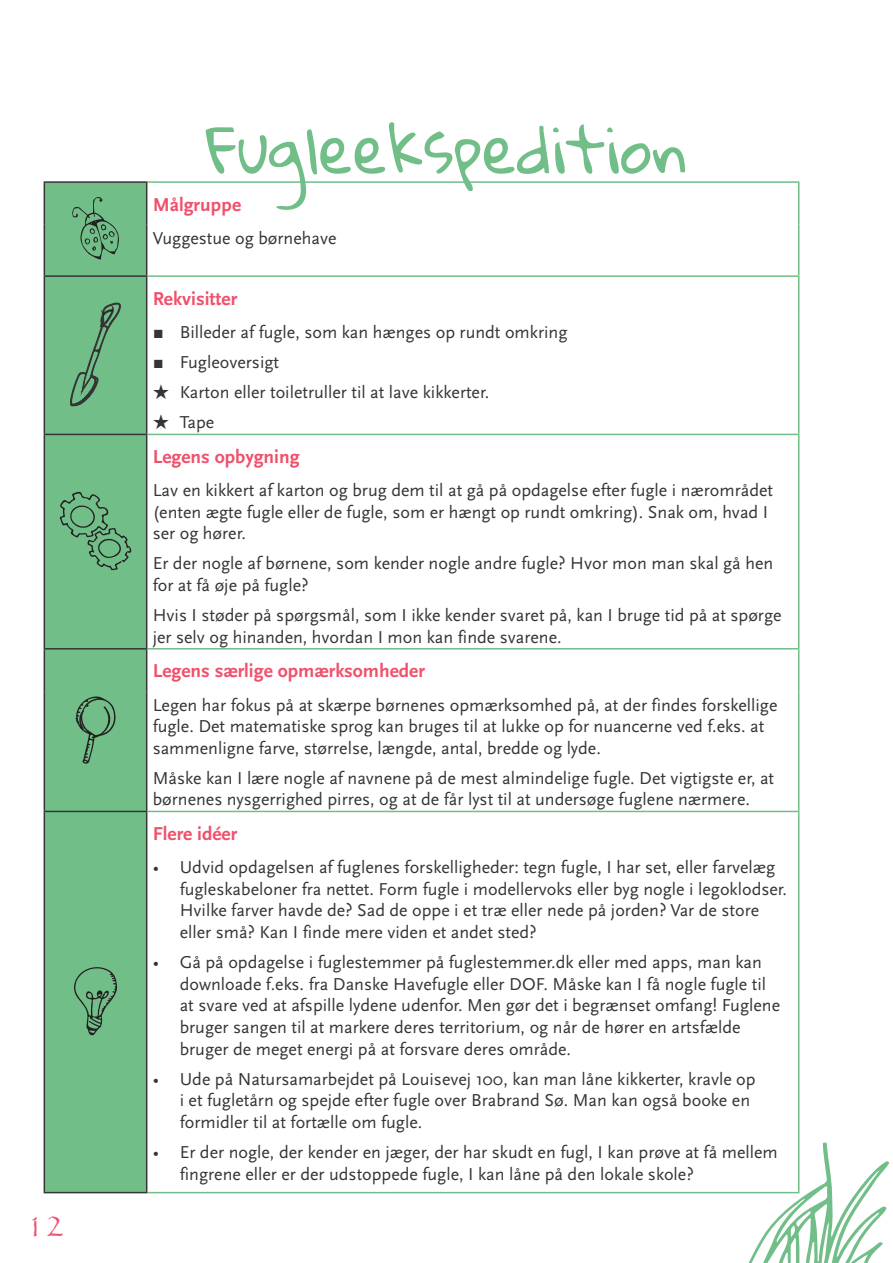
<style>
.page{position:relative;width:893px;height:1263px;background:#fff}
.page>*{position:absolute;margin:0;border:0;box-sizing:border-box;transform-origin:0 0}
.t1{font:63px "Gloria Hallelujah";color:#71be88}
.t2{font:34.5px "Papyrus";color:#ef516c}
.t3{font:700 19.5px "Scala Sans OT";color:#ef516c}
.Tekstboks_brød{font:18px/21.6px "Scala Sans OT";color:#363536}
</style>
<div class="page">
<svg style="left:743px;top:1142px;width:146px;height:121px"></svg>
<div style="left:45px;top:183px;width:101px;height:1009px;background:#71be88"></div>
<hr style="left:147px;top:181px;width:652px;height:2px;background:#71be88">
<hr style="left:798px;top:183px;width:1px;height:42px;background:#71be88">
<hr style="left:798px;top:225px;width:1px;height:50px;background:#71be88">
<hr style="left:147px;top:275px;width:652px;height:2px;background:#71be88">
<hr style="left:798px;top:277px;width:1px;height:42px;background:#71be88">
<hr style="left:798px;top:319px;width:1px;height:115px;background:#71be88">
<hr style="left:147px;top:434px;width:652px;height:1px;background:#71be88">
<hr style="left:798px;top:435px;width:1px;height:42px;background:#71be88">
<hr style="left:798px;top:477px;width:1px;height:171px;background:#71be88">
<hr style="left:147px;top:648px;width:652px;height:1px;background:#71be88">
<hr style="left:798px;top:649px;width:1px;height:42px;background:#71be88">
<hr style="left:798px;top:691px;width:1px;height:120px;background:#71be88">
<hr style="left:147px;top:811px;width:652px;height:1px;background:#71be88">
<hr style="left:798px;top:812px;width:1px;height:42px;background:#71be88">
<hr style="left:798px;top:854px;width:1px;height:338px;background:#71be88">
<hr style="left:147px;top:1192px;width:652px;height:1px;background:#71be88">
<hr style="left:44px;top:181px;width:103px;height:2px;background:#363536">
<hr style="left:44px;top:183px;width:1px;height:42px;background:#363536">
<hr style="left:146px;top:183px;width:1px;height:42px;background:#363536">
<hr style="left:44px;top:225px;width:1px;height:50px;background:#363536">
<hr style="left:146px;top:225px;width:1px;height:50px;background:#363536">
<hr style="left:44px;top:275px;width:103px;height:2px;background:#363536">
<hr style="left:44px;top:277px;width:1px;height:42px;background:#363536">
<hr style="left:146px;top:277px;width:1px;height:42px;background:#363536">
<hr style="left:44px;top:319px;width:1px;height:115px;background:#363536">
<hr style="left:146px;top:319px;width:1px;height:115px;background:#363536">
<hr style="left:44px;top:434px;width:103px;height:1px;background:#363536">
<hr style="left:44px;top:435px;width:1px;height:42px;background:#363536">
<hr style="left:146px;top:435px;width:1px;height:42px;background:#363536">
<hr style="left:44px;top:477px;width:1px;height:171px;background:#363536">
<hr style="left:146px;top:477px;width:1px;height:171px;background:#363536">
<hr style="left:44px;top:648px;width:103px;height:1px;background:#363536">
<hr style="left:44px;top:649px;width:1px;height:42px;background:#363536">
<hr style="left:146px;top:649px;width:1px;height:42px;background:#363536">
<hr style="left:44px;top:691px;width:1px;height:120px;background:#363536">
<hr style="left:146px;top:691px;width:1px;height:120px;background:#363536">
<hr style="left:44px;top:811px;width:103px;height:1px;background:#363536">
<hr style="left:44px;top:812px;width:1px;height:42px;background:#363536">
<hr style="left:146px;top:812px;width:1px;height:42px;background:#363536">
<hr style="left:44px;top:854px;width:1px;height:338px;background:#363536">
<hr style="left:146px;top:854px;width:1px;height:338px;background:#363536">
<hr style="left:44px;top:1192px;width:103px;height:1px;background:#363536">
<svg style="left:72px;top:197px;width:47px;height:63px;background:#66a879"></svg>
<svg style="left:70px;top:302px;width:51px;height:104px;background:#68ab7c"></svg>
<svg style="left:60px;top:491px;width:72px;height:79px;background:#67ab7b"></svg>
<svg style="left:75px;top:696px;width:41px;height:68px;background:#64a477"></svg>
<svg style="left:71px;top:965px;width:46px;height:70px;background:#65a678"></svg>
<h2 class="t2" style="left:26px;top:1204px;width:41px">12</h2>
<p class="t1" style="left:206px;top:115px;width:483px">Fugleekspedition</p>
<p class="t3" style="left:153px;top:193px;width:90px">Målgruppe</p>
<p class="Tekstboks_brød" style="left:153px;top:228px;width:185px">Vuggestue og børnehave</p>
<p class="t3" style="left:153px;top:287px;width:86px">Rekvisitter</p>
<p class="Tekstboks_brød" style="left:153px;top:322px;width:416px">▪ Billeder af fugle, som kan hænges op rundt omkring</p>
<p class="Tekstboks_brød" style="left:153px;top:352px;width:128px">▪ Fugleoversigt</p>
<p class="Tekstboks_brød" style="left:153px;top:382px;width:338px">★ Karton eller toiletruller til at lave kikkerter.</p>
<p class="Tekstboks_brød" style="left:153px;top:412px;width:63px">★ Tape</p>
<p class="t3" style="left:153px;top:446px;width:148px">Legens opbygning</p>
<p class="Tekstboks_brød" style="left:153px;top:480px;width:622px">Lav en kikkert af karton og brug dem til at gå på opdagelse efter fugle i nærområdet (enten ægte fugle eller de fugle, som er hængt op rundt omkring). Snak om, hvad I ser og hører.</p>
<p class="Tekstboks_brød" style="left:153px;top:553px;width:622px">Er der nogle af børnene, som kender nogle andre fugle? Hvor mon man skal gå hen for at få øje på fugle?</p>
<p class="Tekstboks_brød" style="left:153px;top:605px;width:630px">Hvis I støder på spørgsmål, som I ikke kender svaret på, kan I bruge tid på at spørge jer selv og hinanden, hvordan I mon kan finde svarene.</p>
<p class="t3" style="left:153px;top:660px;width:274px">Legens særlige opmærksomheder</p>
<p class="Tekstboks_brød" style="left:153px;top:694px;width:626px">Legen har fokus på at skærpe børnenes opmærksomhed på, at der findes forskellige fugle. Det matematiske sprog kan bruges til at lukke op for nuancerne ved f.eks. at sammenligne farve, størrelse, længde, antal, bredde og lyde.</p>
<p class="Tekstboks_brød" style="left:153px;top:767px;width:623px">Måske kan I lære nogle af navnene på de mest almindelige fugle. Det vigtigste er, at børnenes nysgerrighed pirres, og at de får lyst til at undersøge fuglene nærmere.</p>
<p class="t3" style="left:153px;top:823px;width:86px">Flere idéer</p>
<p class="Tekstboks_brød" style="left:180px;top:857px;width:609px;text-indent:-27px">• Udvid opdagelsen af fuglenes forskelligheder: tegn fugle, I har set, eller farvelæg fugleskabeloner fra nettet. Form fugle i modellervoks eller byg nogle i legoklodser.<br>Hvilke farver havde de? Sad de oppe i et træ eller nede på jorden? Var de store eller små? Kan I finde mere viden et andet sted?</p>
<p class="Tekstboks_brød" style="left:180px;top:952px;width:602px;text-indent:-27px">• Gå på opdagelse i fuglestemmer på fuglestemmer.dk eller med apps, man kan downloade f.eks. fra Danske Havefugle eller DOF. Måske kan I få nogle fugle til at svare ved at afspille lydene udenfor. Men gør det i begrænset omfang! Fuglene bruger sangen til at markere deres territorium, og når de hører en artsfælde bruger de meget energi på at forsvare deres område.</p>
<p class="Tekstboks_brød" style="left:180px;top:1068px;width:577px;text-indent:-27px">• Ude på Natursamarbejdet på Louisevej 100, kan man låne kikkerter, kravle op i et fugletårn og spejde efter fugle over Brabrand Sø. Man kan også booke en formidler til at fortælle om fugle.</p>
<p class="Tekstboks_brød" style="left:180px;top:1142px;width:600px;text-indent:-27px">• Er der nogle, der kender en jæger, der har skudt en fugl, I kan prøve at få mellem fingrene eller er der udstoppede fugle, I kan låne på den lokale skole?</p>
</div>
